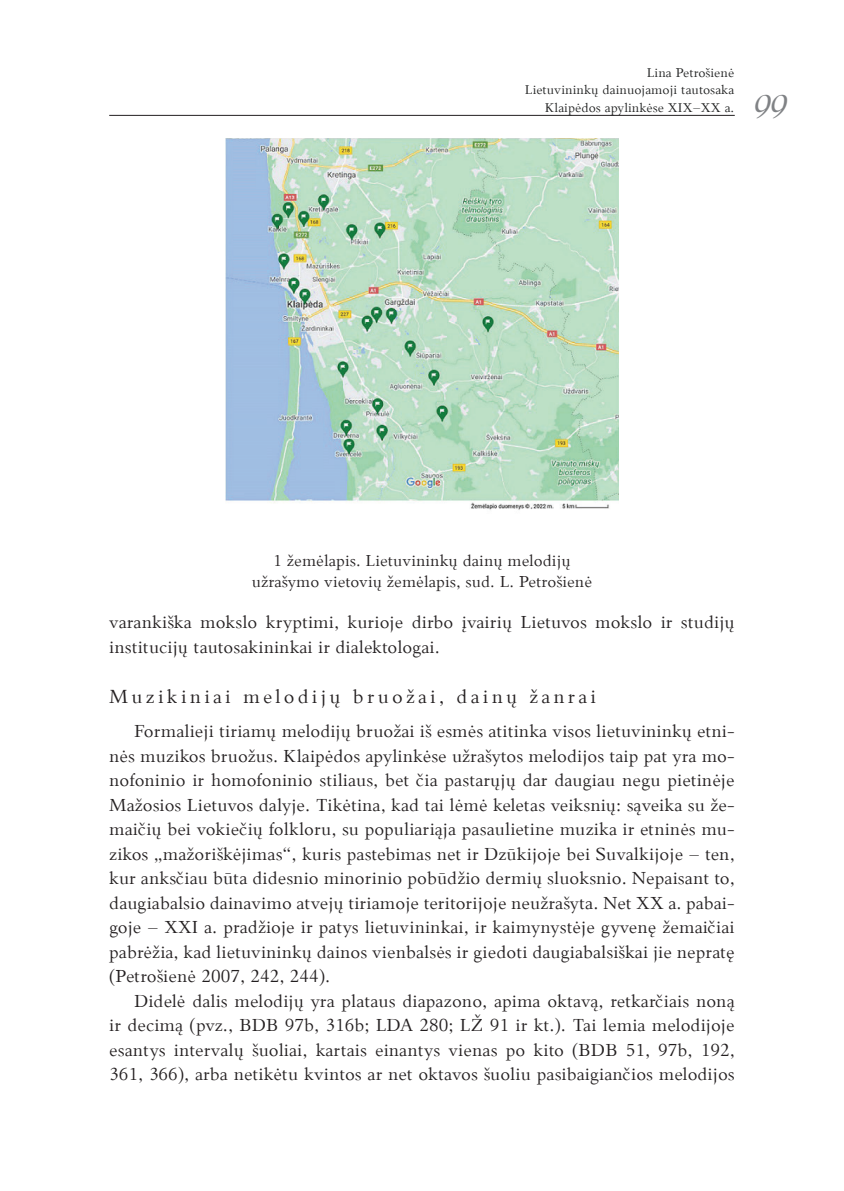
<style>
.page{position:relative;width:844px;height:1191px;background:#fff}
.page>*{position:absolute;margin:0;border:0;box-sizing:border-box;transform-origin:0 0}
.t1{font:italic 700 28px "Bernhard Modern BT";color:#808285}
.t2{font:21px "Palemonas";letter-spacing:.15em;color:#231f20}
.t3{font:19.25px/24.5px "Palemonas";color:#231f20;text-align:justify}
.t4{font:17.5px/21px "Palemonas";color:#231f20;text-align:center}
.t5{font:14px/17.5px "Palemonas";color:#1f2020;text-align:right}
</style>
<div class="page">
<hr style="left:109px;top:115px;width:625px;height:1px;background:#231f20">
<img style="left:225px;top:139px;width:393px;height:371px">
<p class="t5" style="left:524px;top:63px;width:211px">Lina Petrošienė<br>Lietuvininkų dainuojamoji tautosaka<br>Klaipėdos apylinkėse XIX–XX a.</p>
<h1 class="t1" style="left:754px;top:87px;width:34px">99</h1>
<p class="t4" style="left:252px;top:549px;width:342px">1 žemėlapis. Lietuvininkų dainų melodijų užrašymo vietovių žemėlapis, sud. L. Petrošienė</p>
<p class="t3" style="left:109px;top:609px;width:627px">varankiška mokslo kryptimi, kurioje dirbo įvairių Lietuvos mokslo ir studijų institucijų tautosakininkai ir dialektologai.</p>
<p class="t2" style="left:109px;top:679px;width:488px">Muzikiniai melodijų bruožai, dainų žanrai</p>
<p class="t3" style="left:109px;top:718px;width:627px;text-indent:25px">Formalieji tiriamų melodijų bruožai iš esmės atitinka visos lietuvininkų etni&shy;nės muzikos bruožus. Klaipėdos apylinkėse užrašytos melodijos taip pat yra mo&shy;nofoninio ir homofoninio stiliaus, bet čia pastarųjų dar daugiau negu pietinėje Mažosios Lietuvos dalyje. Tikėtina, kad tai lėmė keletas veiksnių: sąveika su že&shy;maičių bei vokiečių folkloru, su populiariąja pasaulietine muzika ir etninės mu&shy;zikos „mažoriškėjimas“, kuris pastebimas net ir Dzūkijoje bei Suvalkijoje – ten, kur anksčiau būta didesnio minorinio pobūdžio dermių sluoksnio. Nepaisant to, daugiabalsio dainavimo atvejų tiriamoje teritorijoje neužrašyta. Net XX a. pabai&shy;goje – XXI a. pradžioje ir patys lietuvininkai, ir kaimynystėje gyvenę žemaičiai pabrėžia, kad lietuvininkų dainos vienbalsės ir giedoti daugiabalsiškai jie nepratę (Petrošienė 2007, 242, 244).</p>
<p class="t3" style="left:109px;top:987px;width:627px;text-indent:25px">Didelė dalis melodijų yra plataus diapazono, apima oktavą, retkarčiais noną ir decimą (pvz., BDB 97b, 316b; LDA 280; LŽ 91 ir kt.). Tai lemia melodijoje esantys intervalų šuoliai, kartais einantys vienas po kito (BDB 51, 97b, 192, 361, 366), arba netikėtu kvintos ar net oktavos šuoliu pasibaigiančios melodijos</p>
</div>
